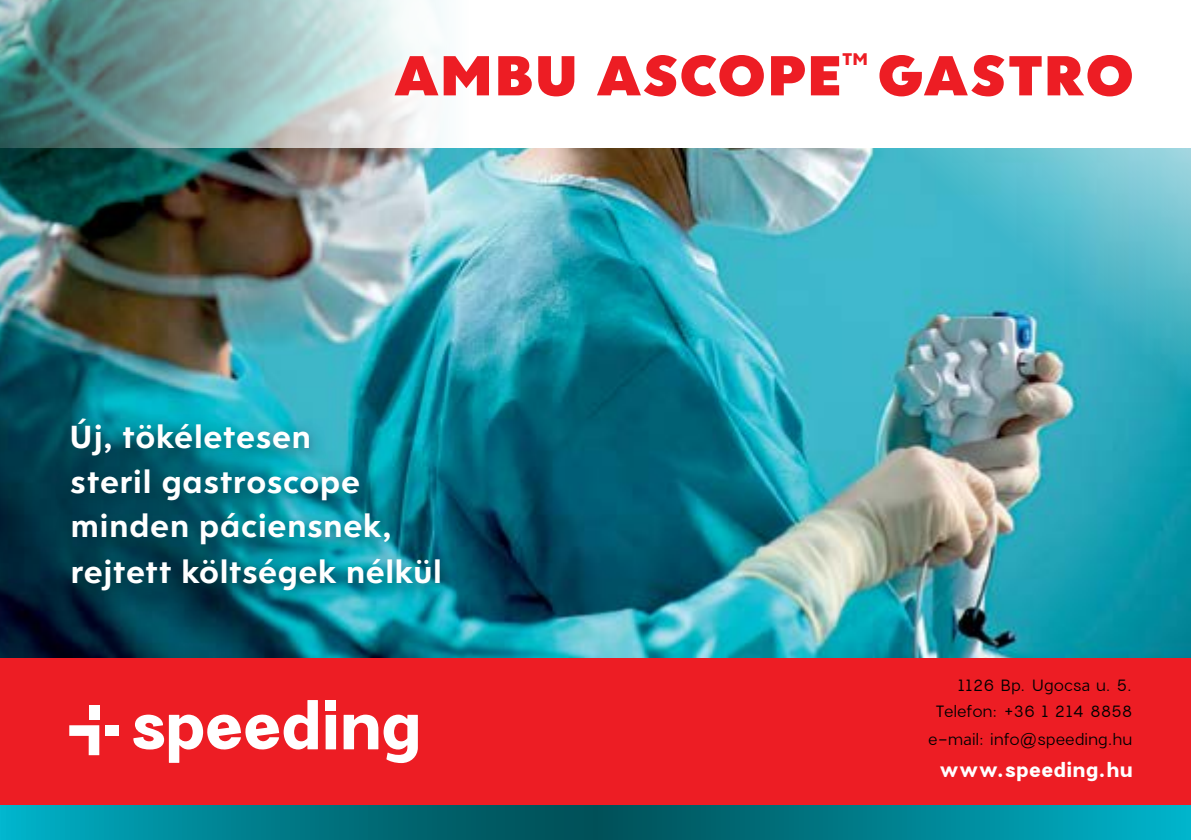
<style>
.page{position:relative;width:1191px;height:840px;background:#fff}
.page>*{position:absolute;margin:0;border:0;box-sizing:border-box;transform-origin:0 0}
.t1{font:900 60px "Clarika Pro Geo";letter-spacing:.03em;color:#ed1d24}
.t2{font:700 34px/44.6px "Clarika Pro Geo";letter-spacing:.02em;color:#fff}
.t3{font:700 20px "Charlevoix Pro";letter-spacing:.035em;color:#fff}
.t4{font:18px "Clarika Pro Geo Hvy";color:#ed1d24}
.t5{font:16px/26px "Charlevoix Pro";letter-spacing:.03em;color:#000;text-align:right}
</style>
<div class="page">
<img style="left:0;top:148px;width:1191px;height:509px">
<svg style="left:0;top:804px;width:1191px;height:35px;background:#067b89"></svg>
<div style="left:0;top:657px;width:1191px;height:147px;background:#ed1d24"></div>
<div style="left:89px;top:705px;width:10px;height:14px;background:#fff"></div>
<svg style="left:69px;top:725px;width:30px;height:29px"></svg>
<div style="left:105px;top:724px;width:14px;height:11px;background:#fff"></div>
<svg style="left:133px;top:700px;width:185px;height:62px"></svg>
<svg style="left:343px;top:714px;width:75px;height:48px"></svg>
<div style="left:326px;top:699px;width:10px;height:11px;background:#fff"></div>
<div style="left:325px;top:714px;width:11px;height:35px;background:#fff"></div>
<svg style="left:0;top:0;width:444px;height:148px;background:#94b3b2"></svg>
<div style="left:53px;top:407px;width:406px;height:206px;background:#002c34;opacity:.8"></div>
<svg style="left:0;top:0;width:6px;height:2px"></svg>
<svg style="left:0;top:838px;width:6px;height:2px"></svg>
<h1 class="t1" style="left:394px;top:36px;width:448px">AMBU ASCOPE</h1>
<p class="t4" style="left:842px;top:48px;width:27px">TM</p>
<h1 class="t1" style="left:877px;top:36px;width:258px">GASTRO</h1>
<p class="t2" style="left:70px;top:413px;width:373px">Új, tökéletesen<br>steril gastroscope minden páciensnek, rejtett költségek nélkül</p>
<p class="t5" style="left:935px;top:671px;width:198px">1126 Bp. Ugocsa u. 5.<br>Telefon: +36 1 214 8858</p>
<p class="t5" style="left:928px;top:725px;width:205px">e-mail: info@speeding.hu</p>
<p class="t3" style="left:939px;top:755px;width:194px">www.speeding.hu</p>
</div>
